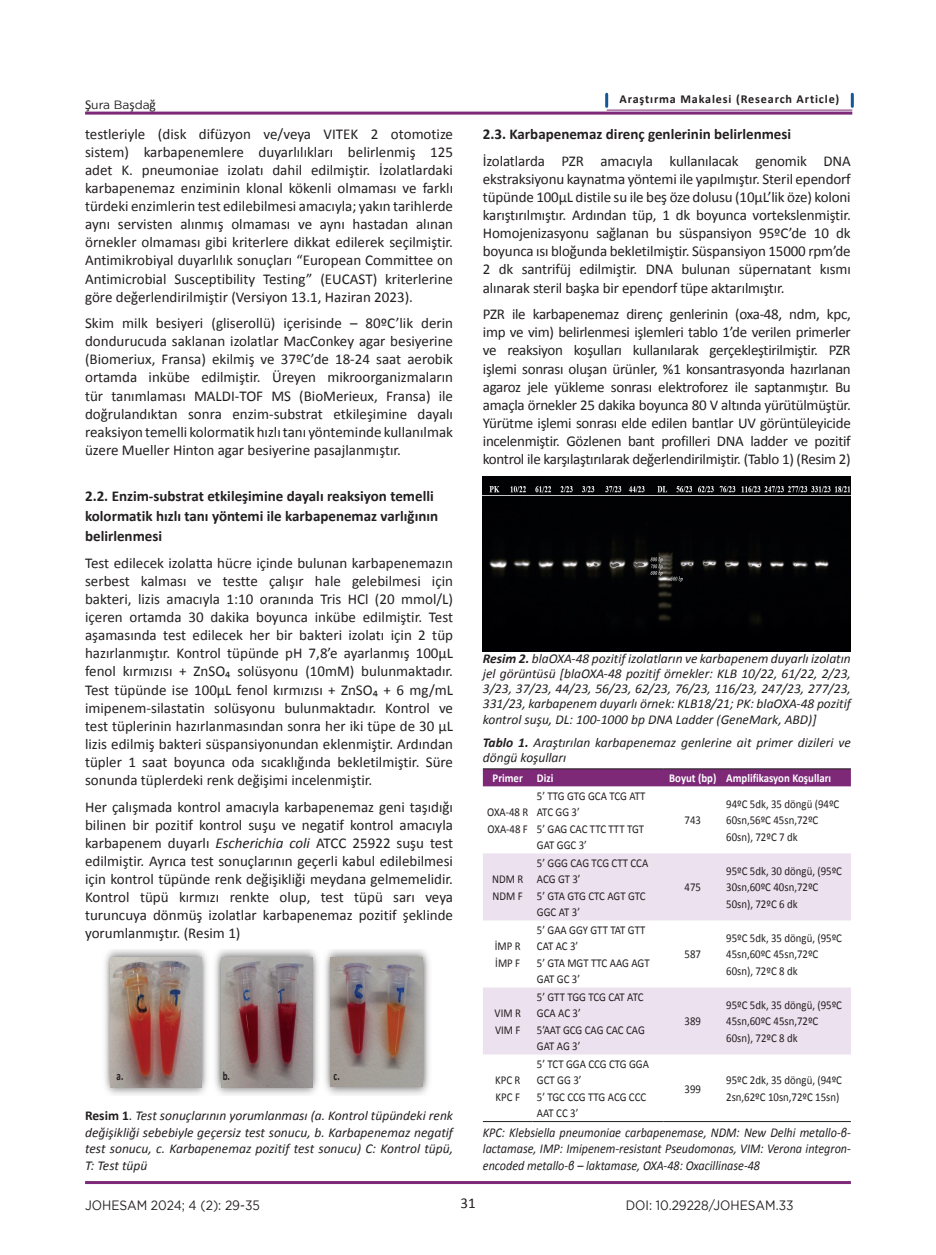
<style>
.page{position:relative;width:936px;height:1255px;background:#fff}
.page>*{position:absolute;margin:0;border:0;box-sizing:border-box;transform-origin:0 0}
.t1{font:15px/18.1px "Calibri";color:#231f20;text-align:justify}
.t2{font:700 15px/20.2px "Calibri";color:#231f20}
.t3{font:italic 13.5px/15.1px "Calibri";color:#231f20;text-align:justify}
.t4{font:italic 13.5px/16.6px "Calibri";color:#231f20;text-align:justify;scale:.9 1}
.t5{font:13.5px "Gotham";color:#231f20;scale:.9 1}
.t6{font:italic 12.45px "Times New Roman";color:#231f20;scale:.72 1}
.t7{font:700 12.45px "Calibri";color:#231f20;scale:.72 1}
.t8{font:700 12.15px "Calibri";letter-spacing:.07em;color:#231f20}
.t9{font:12px/16.5px "Calibri";color:#231f20;scale:.9 1}
.t10{font:700 12px "Calibri";color:#fff;scale:.9 1}
.t11{font:12px "Gotham";color:#231f20}
.s1{font-family:"Calibri";font-size:13.5px}
.s2{font-style:italic}
.s3{font-weight:700}
.s4{font-weight:700;font-style:normal}
.s5{font-style:normal}
</style>
<div class="page">
<hr style="left:85px;top:1180px;width:765px;height:3px;background:#7d2978">
<hr style="left:85px;top:112px;width:767px;height:3px;background:#7d2978">
<svg style="left:605px;top:94px;width:3px;height:12px"></svg>
<svg style="left:850px;top:94px;width:3px;height:12px"></svg>
<hr style="left:606px;top:110px;width:246px;height:1px;background:#7d2978">
<img style="left:105px;top:949px;width:102px;height:145px">
<img style="left:110px;top:957px;width:91px;height:130px">
<img style="left:215px;top:949px;width:103px;height:145px">
<img style="left:221px;top:957px;width:91px;height:130px">
<img style="left:325px;top:949px;width:104px;height:145px">
<img style="left:330px;top:957px;width:93px;height:129px">
<img style="left:483px;top:477px;width:367px;height:174px">
<div style="left:483px;top:769px;width:367px;height:17px;background:#7d2978"></div>
<svg style="left:483px;top:853px;width:367px;height:201px;fill:#ece1ef"></svg>
<hr style="left:532px;top:768px;width:131px;height:1px;background:#231f20">
<hr style="left:483px;top:768px;width:49px;height:1px;background:#231f20">
<hr style="left:663px;top:768px;width:59px;height:1px;background:#231f20">
<hr style="left:722px;top:768px;width:128px;height:1px;background:#231f20">
<hr style="left:483px;top:1121px;width:49px;height:1px;background:#231f20">
<hr style="left:532px;top:1121px;width:131px;height:1px;background:#231f20">
<hr style="left:663px;top:1121px;width:59px;height:1px;background:#231f20">
<hr style="left:722px;top:1121px;width:128px;height:1px;background:#231f20">
<p class="t11" style="left:85px;top:98px;width:72px"><span class="s1">Ş</span>ura Ba<span class="s1">ş</span>da<span class="s1">ğ</span></p>
<p class="t8" style="left:619px;top:92px;width:221px">Araştırma Makalesi (Research Article)</p>
<p class="t1" style="left:85px;top:124px;width:369px">testleriyle (disk difüzyon ve/veya VITEK 2 otomotize sistem) karbapenemlere duyarlılıkları belirlenmiş 125 adet K. pneumoniae izolatı dahil edilmiştir. İzolatlardaki karbapenemaz enziminin klonal kökenli olmaması ve farklı türdeki enzimlerin test edilebilmesi amacıyla; yakın tarihlerde aynı servisten alınmış olmaması ve aynı hastadan alınan örnekler olmaması gibi kriterlere dikkat edilerek seçilmiştir.<br>Antimikrobiyal duyarlılık sonuçları “European Committee on Antimicrobial Susceptibility Testing” (EUCAST) kriterlerine göre değerlendirilmiştir (Versiyon 13.1, Haziran 2023).</p>
<p class="t1" style="left:85px;top:313px;width:369px">Skim milk besiyeri (gliserollü) içerisinde – 80ºC’lik derin dondurucuda saklanan izolatlar MacConkey agar besiyerine (Biomeriux, Fransa) ekilmiş ve 37ºC’de 18-24 saat aerobik ortamda inkübe edilmiştir. Üreyen mikroorganizmaların tür tanımlaması MALDI-TOF MS (BioMerieux, Fransa) ile doğrulandıktan sonra enzim-substrat etkileşimine dayalı reaksiyon temelli kolormatik hızlı tanı yönteminde kullanılmak üzere Mueller Hinton agar besiyerine pasajlanmıştır.</p>
<p class="t2" style="left:85px;top:485px;width:354px">2.2. Enzim-substrat etkileşimine dayalı reaksiyon temelli kolormatik hızlı tanı yöntemi ile karbapenemaz varlığının belirlenmesi</p>
<p class="t1" style="left:85px;top:553px;width:369px">Test edilecek izolatta hücre içinde bulunan karbapenemazın serbest kalması ve testte çalışır hale gelebilmesi için bakteri, lizis amacıyla 1:10 oranında Tris HCl (20 mmol/L) içeren ortamda 30 dakika boyunca inkübe edilmiştir. Test aşamasında test edilecek her bir bakteri izolatı için 2 tüp hazırlanmıştır. Kontrol tüpünde pH 7,8’e ayarlanmış 100µL fenol kırmızısı + ZnSO₄ solüsyonu (10mM) bulunmaktadır.<br>Test tüpünde ise 100µL fenol kırmızısı + ZnSO₄ + 6 mg/mL imipenem-silastatin solüsyonu bulunmaktadır. Kontrol ve test tüplerinin hazırlanmasından sonra her iki tüpe de 30 µL lizis edilmiş bakteri süspansiyonundan eklenmiştir. Ardından tüpler 1 saat boyunca oda sıcaklığında bekletilmiştir. Süre sonunda tüplerdeki renk değişimi incelenmiştir.</p>
<p class="t1" style="left:85px;top:796px;width:369px">Her çalışmada kontrol amacıyla karbapenemaz geni taşıdığı bilinen bir pozitif kontrol suşu ve negatif kontrol amacıyla karbapenem duyarlı <span class="s2">Escherichia coli</span> ATCC 25922 suşu test edilmiştir. Ayrıca test sonuçlarının geçerli kabul edilebilmesi için kontrol tüpünde renk değişikliği meydana gelmemelidir.<br>Kontrol tüpü kırmızı renkte olup, test tüpü sarı veya turuncuya dönmüş izolatlar karbapenemaz pozitif şeklinde yorumlanmıştır. (Resim 1)</p>
<p class="t2" style="left:483px;top:123px;width:310px">2.3. Karbapenemaz direnç genlerinin belirlenmesi</p>
<p class="t1" style="left:483px;top:151px;width:369px">İzolatlarda PZR amacıyla kullanılacak genomik DNA ekstraksiyonu kaynatma yöntemi ile yapılmıştır. Steril ependorf tüpünde 100µL distile su ile beş öze dolusu (10µL’lik öze) koloni karıştırılmıştır. Ardından tüp, 1 dk boyunca vortekslenmiştir.<br>Homojenizasyonu sağlanan bu süspansiyon 95ºC’de 10 dk boyunca ısı bloğunda bekletilmiştir. Süspansiyon 15000 rpm’de 2 dk santrifüj edilmiştir. DNA bulunan süpernatant kısmı alınarak steril başka bir ependorf tüpe aktarılmıştır.</p>
<p class="t1" style="left:483px;top:304px;width:369px">PZR ile karbapenemaz direnç genlerinin (oxa-48, ndm, kpc, imp ve vim) belirlenmesi işlemleri tablo 1’de verilen primerler ve reaksiyon koşulları kullanılarak gerçekleştirilmiştir. PZR işlemi sonrası oluşan ürünler, %1 konsantrasyonda hazırlanan agaroz jele yükleme sonrası elektroforez ile saptanmıştır. Bu amaçla örnekler 25 dakika boyunca 80 V altında yürütülmüştür.<br>Yürütme işlemi sonrası elde edilen bantlar UV görüntüleyicide incelenmiştir. Gözlenen bant profilleri DNA ladder ve pozitif kontrol ile karşılaştırılarak değerlendirilmiştir. (Tablo 1) (Resim 2)</p>
<p class="t3" style="left:483px;top:650px;width:369px"><span class="s3">Resim 2.</span> blaOXA-48 pozitif izolatların ve karbapenem duyarlı izolatın jel görüntüsü [blaOXA-48 pozitif örnekler: KLB 10/22, 61/22, 2/23, 3/23, 37/23, 44/23, 56/23, 62/23, 76/23, 116/23, 247/23, 277/23, 331/23, karbapenem duyarlı örnek: KLB18/21; PK: blaOXA-48 pozitif kontrol suşu, DL: 100-1000 bp DNA Ladder (GeneMark, ABD)]</p>
<p class="t3" style="left:483px;top:734px;width:369px"><span class="s3">Tablo 1.</span> Araştırılan karbapenemaz genlerine ait primer dizileri ve döngü koşulları</p>
<p class="t10" style="left:492px;top:770px;width:69px">Primer Dizi</p>
<p class="t10" style="left:669px;top:770px;width:181px">Boyut (bp) Amplifikasyon Koşulları</p>
<p class="t9" style="left:487px;top:803px;width:47px">OXA-48 R<br>OXA-48 F</p>
<p class="t9" style="left:537px;top:786px;width:122px">5’ TTG GTG GCA TCG ATT<br>ATC GG 3’<br>5’ GAG CAC TTC TTT TGT<br>GAT GGC 3’</p>
<p class="t9" style="left:726px;top:795px;width:127px">94ºC 5dk, 35 döngü (94ºC<br>60sn,56ºC 45sn,72ºC<br>60sn), 72ºC 7 dk</p>
<p class="t9" style="left:684px;top:811px;width:20px">743</p>
<p class="t9" style="left:537px;top:853px;width:125px">5’ GGG CAG TCG CTT CCA<br>ACG GT 3’<br>5’ GTA GTG CTC AGT GTC<br>GGC AT 3’</p>
<p class="t9" style="left:726px;top:862px;width:130px">95ºC 5dk, 30 döngü, (95ºC<br>30sn,60ºC 40sn,72ºC<br>50sn), 72ºC 6 dk</p>
<p class="t9" style="left:492px;top:870px;width:36px">NDM R<br>NDM F</p>
<p class="t9" style="left:684px;top:878px;width:20px">475</p>
<p class="t9" style="left:537px;top:920px;width:127px">5’ GAA GGY GTT TAT GTT<br>CAT AC 3’<br>5’ GTA MGT TTC AAG AGT<br>GAT GC 3’</p>
<p class="t9" style="left:726px;top:929px;width:130px">95ºC 5dk, 35 döngü, (95ºC<br>45sn,60ºC 45sn,72ºC<br>60sn), 72ºC 8 dk</p>
<p class="t9" style="left:495px;top:937px;width:30px">İMP R<br>İMP F</p>
<p class="t9" style="left:684px;top:945px;width:20px">587</p>
<p class="t7" style="left:116px;top:1067px;width:11px">a.</p>
<p class="t7" style="left:223px;top:1067px;width:12px">b.</p>
<p class="t7" style="left:333px;top:1067px;width:10px">c.</p>
<p class="t3" style="left:85px;top:1106px;width:369px;line-height:16.6px"><span class="s4">Resim 1</span><span class="s5">.</span> Test sonuçlarının yorumlanması (a. Kontrol tüpündeki renk değişikliği sebebiyle geçersiz test sonucu, b. Karbapenemaz negatif test sonucu, c. Karbapenemaz pozitif test sonucu) C: Kontrol tüpü, T: Test tüpü</p>
<p class="t6" style="left:110px;top:1103px;width:473px"><span class="s4">Resim 1</span><span class="s5">.</span> Test sonuçlarının yorumlanması (a. Kontrol tüpündeki renk değişikliği sebebiyle</p>
<p class="t6" style="left:110px;top:1131px;width:473px">geçersiz test sonucu, b. Karbapenemaz negatif test sonucu, c. Karbapenemaz pozitif test</p>
<p class="t9" style="left:494px;top:1004px;width:31px">VIM R<br>VIM F</p>
<p class="t9" style="left:537px;top:987px;width:121px">5’ GTT TGG TCG CAT ATC<br>GCA AC 3’<br>5’AAT GCG CAG CAC CAG<br>GAT AG 3’</p>
<p class="t9" style="left:684px;top:1012px;width:20px">389</p>
<p class="t9" style="left:726px;top:996px;width:130px">95ºC 5dk, 35 döngü, (95ºC<br>45sn,60ºC 45sn,72ºC<br>60sn), 72ºC 8 dk</p>
<p class="t9" style="left:537px;top:1054px;width:126px">5’ TCT GGA CCG CTG GGA<br>GCT GG 3’<br>5’ TGC CCG TTG ACG CCC<br>AAT CC 3’</p>
<p class="t9" style="left:684px;top:1079px;width:20px">399</p>
<p class="t9" style="left:726px;top:1071px;width:130px">95ºC 2dk, 35 döngü, (94ºC<br>2sn,62ºC 10sn,72ºC 15sn)</p>
<p class="t4" style="left:483px;top:1123px;width:410px">KPC: Klebsiella pneumoniae carbapenemase, NDM: New Delhi metallo-β&shy;lactamase, IMP: Imipenem-resistant Pseudomonas, VIM: Verona integron&shy;encoded metallo-β – laktamase, OXA-48: Oxacillinase-48</p>
<p class="t9" style="left:495px;top:1071px;width:30px">KPC R<br>KPC F</p>
<p class="t5" style="left:85px;top:1197px;width:196px">JOHESAM 2024; 4 (2): 29-35</p>
<p class="t1" style="left:460px;top:1193px;width:17px">31</p>
<p class="t5" style="left:625px;top:1197px;width:188px">DOI: 10.29228/JOHESAM.33</p>
</div>
